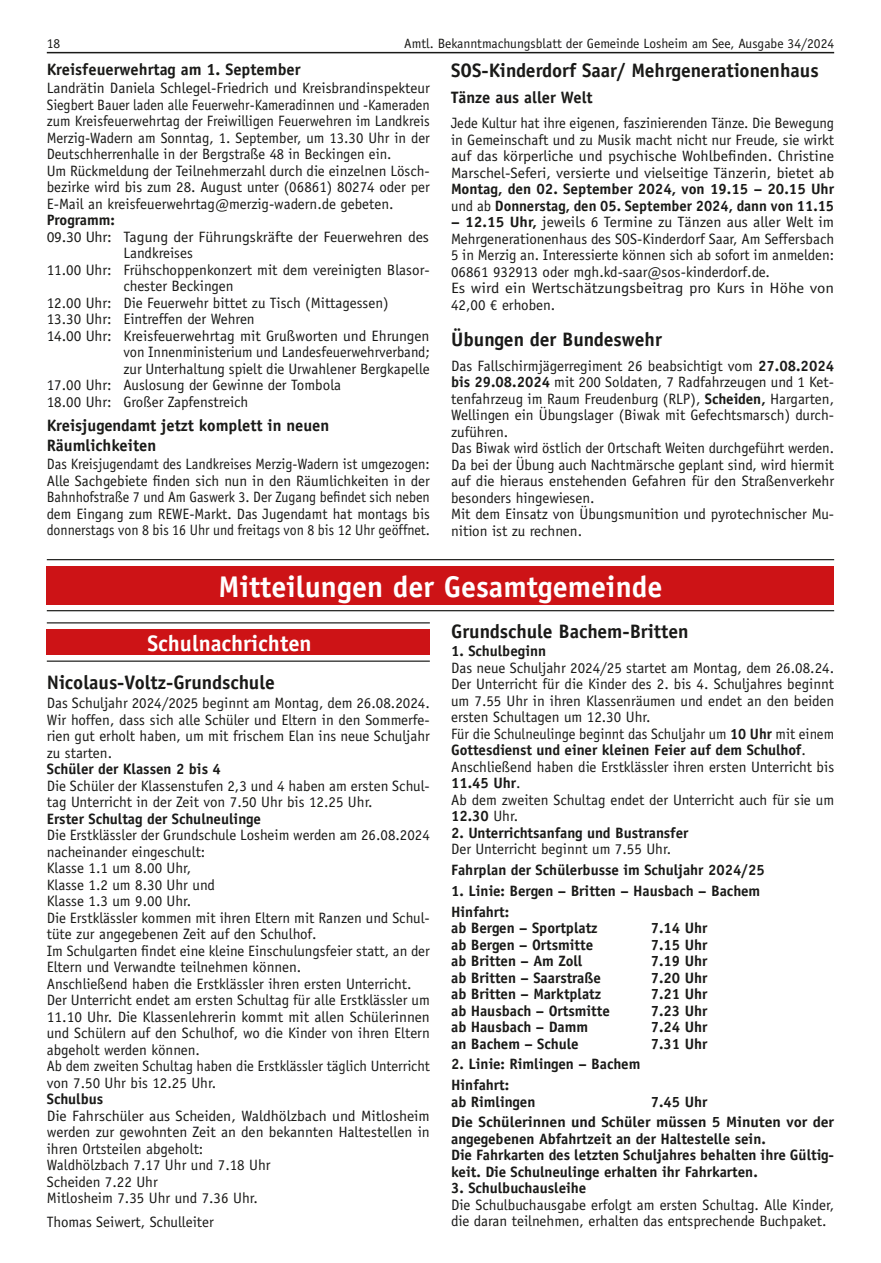
<style>
.page{position:relative;width:881px;height:1263px;background:#fff}
.page>*{position:absolute;margin:0;border:0;box-sizing:border-box;transform-origin:0 0}
.t1{font:700 30px "Officina Sans LT";color:#fff}
.t2{font:700 22.5px "Officina Sans LT";color:#fff}
.t3{font:700 19.5px "Officina Sans LT";color:#1a1a18}
.t4{font:700 16.5px/19.8px "Officina Sans LT";color:#1a1a18}
.t5{font:15px/16.5px "Officina Sans LT";color:#1a1a18}
.t6{font:700 15px/16.5px "Officina Sans LT";color:#1a1a18}
.t7{font:15px/16.5px "Officina Sans LT";color:#1a1a18;scale:1.04 1}
.t8{font:15px/16.5px "Officina Sans LT";color:#1a1a18;text-align:justify;scale:.95 1}
.t9{font:15px "Officina Sans LT";color:#1a1a18;scale:1.05 1}
.t10{font:13.5px "Officina Sans LT";color:#1a1a18}
.s1{font-weight:400}
.s2{font-weight:700}
</style>
<div class="page">
<hr style="left:47px;top:52px;width:786px;height:1px;background:#1a1a18">
<div style="left:47px;top:629px;width:382px;height:26px;background:#cd1316"></div>
<hr style="left:47px;top:660px;width:382px;height:2px;background:#1a1a18">
<hr style="left:47px;top:622px;width:382px;height:1px;background:#1a1a18">
<div style="left:47px;top:559px;width:786px;height:52px;background:linear-gradient(to right,#fff,#fff)"></div>
<div style="left:47px;top:566px;width:786px;height:38px;background:#cd1316"></div>
<hr style="left:47px;top:610px;width:786px;height:1px;background:#1a1a18">
<hr style="left:47px;top:559px;width:786px;height:1px;background:#1a1a18">
<p class="t10" style="left:47px;top:35px;width:15px">18</p>
<p class="t10" style="left:404px;top:35px;width:431px">Amtl. Bekanntmachungsblatt der Gemeinde Losheim am See, Ausgabe 34/2024</p>
<h3 class="t3" style="left:451px;top:58px;width:369px">SOS-Kinderdorf Saar/ Mehrgenerationenhaus</h3>
<p class="t4" style="left:451px;top:87px;width:143px">Tänze aus aller Welt</p>
<p class="t5" style="left:451px;top:115px;width:384px;text-align:justify">Jede Kultur hat ihre eigenen, faszinierenden Tänze. Die Bewegung in Gemeinschaft und zu Musik macht nicht nur Freude, sie wirkt auf das körperliche und psychische Wohlbefinden. Christine Marschel-Seferi, versierte und vielseitige Tänzerin, bietet ab</p>
<p class="t6" style="left:451px;top:181px;width:384px">Montag, den 02. September 2024, von 19.15 – 20.15 Uhr <span class="s1">und ab</span> Donnerstag, den 05. September 2024, dann von 11.15</p>
<p class="t7" style="left:451px;top:214px;width:370px"><span class="s2">– 12.15 Uhr,</span> jeweils 6 Termine zu Tänzen aus aller Welt im Mehrgenerationenhaus des SOS-Kinderdorf Saar, Am Seffersbach 5 in Merzig an. Interessierte können sich ab sofort im anmelden:<br>06861 932913 oder mgh.kd-saar@sos-kinderdorf.de.<br>Es wird ein Wertschätzungsbeitrag pro Kurs in Höhe von 42,00 € erhoben.</p>
<h3 class="t3" style="left:451px;top:327px;width:212px">Übungen der Bundeswehr</h3>
<p class="t5" style="left:451px;top:358px;width:384px">Das Fallschirmjägerregiment 26 beabsichtigt vom <span class="s2">27.08.2024 bis 29.08.2024</span> mit 200 Soldaten, 7 Radfahrzeugen und 1 Ket&shy;tenfahrzeug im Raum Freudenburg (RLP), <span class="s2">Scheiden,</span> Hargarten, Wellingen ein Übungslager (Biwak mit Gefechtsmarsch) durch&shy;zuführen.<br>Das Biwak wird östlich der Ortschaft Weiten durchgeführt werden.<br>Da bei der Übung auch Nachtmärsche geplant sind, wird hiermit auf die hieraus enstehenden Gefahren für den Straßenverkehr besonders hingewiesen.<br>Mit dem Einsatz von Übungsmunition und pyrotechnischer Mu&shy;nition ist zu rechnen.</p>
<p class="t4" style="left:47px;top:59px;width:255px">Kreisfeuerwehrtag am 1. September</p>
<p class="t5" style="left:47px;top:80px;width:384px">Landrätin Daniela Schlegel-Friedrich und Kreisbrandinspekteur Siegbert Bauer laden alle Feuerwehr-Kameradinnen und -Kameraden zum Kreisfeuerwehrtag der Freiwilligen Feuerwehren im Landkreis Merzig-Wadern am Sonntag, 1. September, um 13.30 Uhr in der Deutschherrenhalle in der Bergstraße 48 in Beckingen ein.<br>Um Rückmeldung der Teilnehmerzahl durch die einzelnen Lösch&shy;bezirke wird bis zum 28. August unter (06861) 80274 oder per E-Mail an kreisfeuerwehrtag@merzig-wadern.de gebeten.</p>
<p class="t6" style="left:47px;top:212px;width:70px">Programm:</p>
<p class="t9" style="left:47px;top:228px;width:365px">09.30 Uhr: Tagung der Führungskräfte der Feuerwehren des</p>
<p class="t5" style="left:123px;top:245px;width:71px">Landkreises</p>
<p class="t5" style="left:47px;top:261px;width:384px">11.00 Uhr: Frühschoppenkonzert mit dem vereinigten Blasor-</p>
<p class="t5" style="left:123px;top:278px;width:112px">chester Beckingen</p>
<p class="t5" style="left:47px;top:294px;width:343px">12.00 Uhr: Die Feuerwehr bittet zu Tisch (Mittagessen)</p>
<p class="t5" style="left:47px;top:311px;width:209px">13.30 Uhr: Eintreffen der Wehren</p>
<p class="t5" style="left:47px;top:327px;width:384px">14.00 Uhr: Kreisfeuerwehrtag mit Grußworten und Ehrungen</p>
<p class="t5" style="left:123px;top:344px;width:308px">von Innenministerium und Landesfeuerwehrverband;</p>
<p class="t5" style="left:123px;top:360px;width:308px">zur Unterhaltung spielt die Urwahlener Bergkapelle</p>
<p class="t5" style="left:47px;top:377px;width:296px">17.00 Uhr: Auslosung der Gewinne der Tombola</p>
<p class="t5" style="left:47px;top:393px;width:203px">18.00 Uhr: Großer Zapfenstreich</p>
<p class="t4" style="left:47px;top:415px;width:284px">Kreisjugendamt jetzt komplett in neuen<br>Räumlichkeiten</p>
<p class="t8" style="left:47px;top:456px;width:404px">Das Kreisjugendamt des Landkreises Merzig-Wadern ist umgezogen:<br>Alle Sachgebiete finden sich nun in den Räumlichkeiten in der Bahnhofstraße 7 und Am Gaswerk 3. Der Zugang befindet sich neben dem Eingang zum REWE-Markt. Das Jugendamt hat montags bis donnerstags von 8 bis 16 Uhr und freitags von 8 bis 12 Uhr geöffnet.</p>
<h1 class="t1" style="left:218px;top:568px;width:445px">Mitteilungen der Gesamtgemeinde</h1>
<h2 class="t2" style="left:147px;top:629px;width:166px">Schulnachrichten</h2>
<h3 class="t3" style="left:47px;top:671px;width:229px">Nicolaus-Voltz-Grundschule</h3>
<p class="t5" style="left:47px;top:695px;width:384px;text-align:justify">Das Schuljahr 2024/2025 beginnt am Montag, dem 26.08.2024.<br>Wir hoffen, dass sich alle Schüler und Eltern in den Sommerfe&shy;rien gut erholt haben, um mit frischem Elan ins neue Schuljahr zu starten.</p>
<p class="t6" style="left:47px;top:760px;width:175px">Schüler der Klassen 2 bis 4</p>
<p class="t5" style="left:47px;top:777px;width:384px">Die Schüler der Klassenstufen 2,3 und 4 haben am ersten Schul&shy;tag Unterricht in der Zeit von 7.50 Uhr bis 12.25 Uhr.</p>
<p class="t6" style="left:47px;top:810px;width:215px">Erster Schultag der Schulneulinge</p>
<p class="t5" style="left:47px;top:827px;width:384px">Die Erstklässler der Grundschule Losheim werden am 26.08.2024 nacheinander eingeschult:<br>Klasse 1.1 um 8.00 Uhr,<br>Klasse 1.2 um 8.30 Uhr und<br>Klasse 1.3 um 9.00 Uhr.<br>Die Erstklässler kommen mit ihren Eltern mit Ranzen und Schul&shy;tüte zur angegebenen Zeit auf den Schulhof.<br>Im Schulgarten findet eine kleine Einschulungsfeier statt, an der Eltern und Verwandte teilnehmen können.<br>Anschließend haben die Erstklässler ihren ersten Unterricht.<br>Der Unterricht endet am ersten Schultag für alle Erstklässler um 11.10 Uhr. Die Klassenlehrerin kommt mit allen Schülerinnen und Schülern auf den Schulhof, wo die Kinder von ihren Eltern abgeholt werden können.<br>Ab dem zweiten Schultag haben die Erstklässler täglich Unterricht von 7.50 Uhr bis 12.25 Uhr.</p>
<p class="t6" style="left:47px;top:1090px;width:58px">Schulbus</p>
<p class="t7" style="left:47px;top:1107px;width:369px">Die Fahrschüler aus Scheiden, Waldhölzbach und Mitlosheim werden zur gewohnten Zeit an den bekannten Haltestellen in ihren Ortsteilen abgeholt:<br>Waldhölzbach 7.17 Uhr und 7.18 Uhr<br>Scheiden 7.22 Uhr<br>Mitlosheim 7.35 Uhr und 7.36 Uhr.</p>
<p class="t5" style="left:47px;top:1214px;width:168px">Thomas Seiwert, Schulleiter</p>
<h3 class="t3" style="left:451px;top:619px;width:239px">Grundschule Bachem-Britten</h3>
<p class="t6" style="left:451px;top:643px;width:96px">1. Schulbeginn</p>
<p class="t5" style="left:451px;top:659px;width:384px">Das neue Schuljahr 2024/25 startet am Montag, dem 26.08.24.<br>Der Unterricht für die Kinder des 2. bis 4. Schuljahres beginnt um 7.55 Uhr in ihren Klassenräumen und endet an den beiden ersten Schultagen um 12.30 Uhr.<br>Für die Schulneulinge beginnt das Schuljahr um <span class="s2">10 Uhr</span> mit einem <span class="s2">Gottesdienst und einer kleinen Feier auf dem Schulhof</span>.<br>Anschließend haben die Erstklässler ihren ersten Unterricht bis <span class="s2">11.45 Uhr</span>.<br>Ab dem zweiten Schultag endet der Unterricht auch für sie um <span class="s2">12.30</span> Uhr.</p>
<p class="t6" style="left:451px;top:824px;width:239px">2. Unterrichtsanfang und Bustransfer</p>
<p class="t5" style="left:451px;top:841px;width:221px">Der Unterricht beginnt um 7.55 Uhr.</p>
<p class="t6" style="left:451px;top:861px;width:315px">Fahrplan der Schülerbusse im Schuljahr 2024/25</p>
<p class="t6" style="left:451px;top:880px;width:310px;line-height:20.7px">1. Linie: Bergen – Britten – Hausbach – Bachem<br>Hinfahrt:</p>
<p class="t6" style="left:451px;top:919px;width:148px">ab Bergen – Sportplatz</p>
<p class="t6" style="left:650px;top:919px;width:58px">7.14 Uhr</p>
<p class="t6" style="left:451px;top:936px;width:143px">ab Bergen – Ortsmitte</p>
<p class="t6" style="left:650px;top:936px;width:58px">7.15 Uhr</p>
<p class="t6" style="left:451px;top:952px;width:133px">ab Britten – Am Zoll</p>
<p class="t6" style="left:650px;top:952px;width:58px">7.19 Uhr</p>
<p class="t6" style="left:451px;top:969px;width:151px">ab Britten – Saarstraße</p>
<p class="t6" style="left:650px;top:969px;width:58px">7.20 Uhr</p>
<p class="t6" style="left:451px;top:985px;width:151px">ab Britten – Marktplatz</p>
<p class="t6" style="left:650px;top:985px;width:58px">7.21 Uhr</p>
<p class="t6" style="left:451px;top:1002px;width:160px">ab Hausbach – Ortsmitte</p>
<p class="t6" style="left:650px;top:1002px;width:58px">7.23 Uhr</p>
<p class="t6" style="left:451px;top:1018px;width:138px">ab Hausbach – Damm</p>
<p class="t6" style="left:650px;top:1018px;width:58px">7.24 Uhr</p>
<p class="t6" style="left:451px;top:1035px;width:129px">an Bachem – Schule</p>
<p class="t6" style="left:650px;top:1035px;width:58px">7.31 Uhr</p>
<p class="t6" style="left:451px;top:1054px;width:191px;line-height:20.7px">2. Linie: Rimlingen – Bachem<br>Hinfahrt:</p>
<p class="t6" style="left:451px;top:1093px;width:86px">ab Rimlingen</p>
<p class="t6" style="left:451px;top:1091px;width:384px;line-height:20.9px;text-indent:200px">7.45 Uhr<br>Die Schülerinnen und Schüler müssen 5 Minuten vor der</p>
<p class="t6" style="left:451px;top:1130px;width:384px">angegebenen Abfahrtzeit an der Haltestelle sein.<br>Die Fahrkarten des letzten Schuljahres behalten ihre Gültig&shy;keit. Die Schulneulinge erhalten ihr Fahrkarten.</p>
<p class="t6" style="left:451px;top:1180px;width:136px">3. Schulbuchausleihe</p>
<p class="t5" style="left:451px;top:1196px;width:384px">Die Schulbuchausgabe erfolgt am ersten Schultag. Alle Kinder, die daran teilnehmen, erhalten das entsprechende Buchpaket.</p>
</div>
